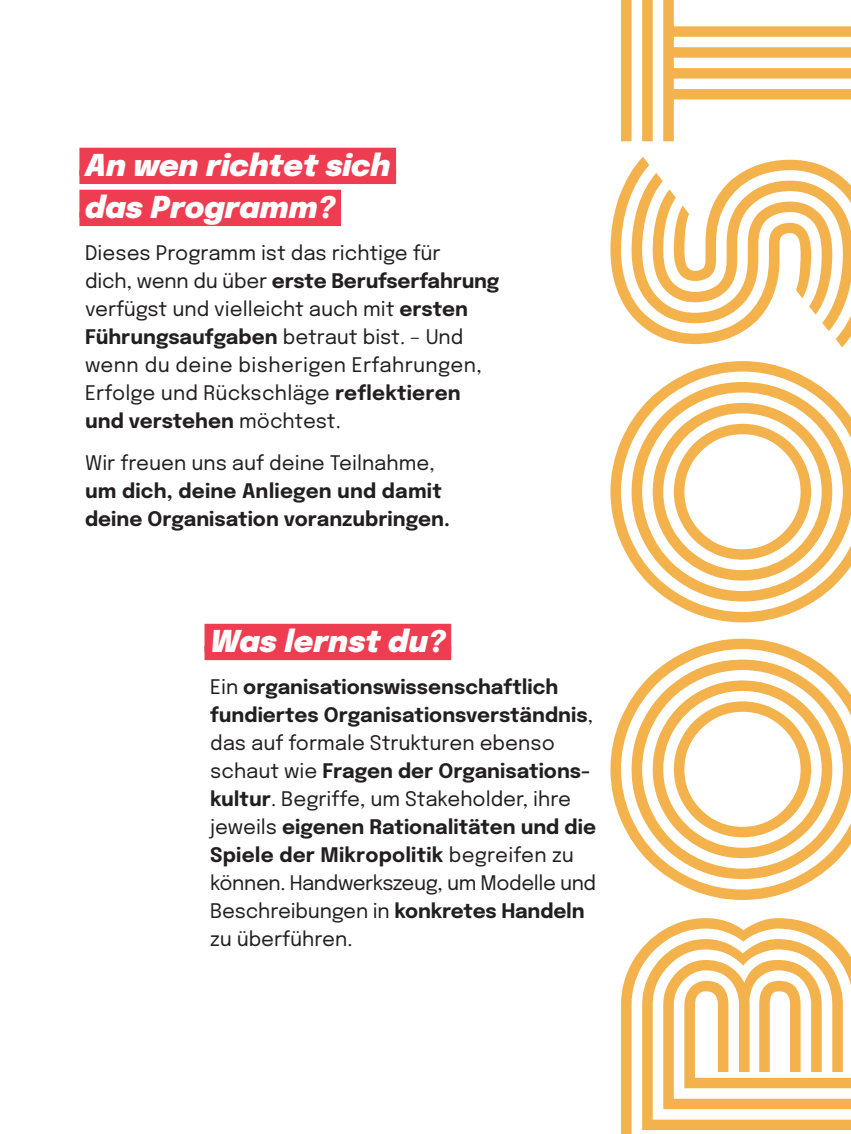
<style>
.page{position:relative;width:851px;height:1134px;background:#fff}
.page>*{position:absolute;margin:0;border:0;box-sizing:border-box;transform-origin:0 0}
.t1{font:italic 900 30px/42px "Epilogue";color:#fff}
.t2{font:700 20px/28px "Epilogue";color:#231f20}
.t3{font:20px/28px "Epilogue";color:#231f20}
.s1{font-weight:700}
.s2{font-weight:400}
</style>
<div class="page">
<svg style="left:610px;top:0;width:240px;height:1134px"></svg>
<div style="left:79px;top:148px;width:317px;height:28px;background:#ee3d50"></div>
<div style="left:79px;top:170px;width:317px;height:14px;background:#ee3d50"></div>
<div style="left:79px;top:190px;width:262px;height:28px;background:#ee3d50"></div>
<div style="left:79px;top:212px;width:262px;height:14px;background:#ee3d50"></div>
<div style="left:204px;top:624px;width:247px;height:28px;background:#ee3d50"></div>
<div style="left:204px;top:646px;width:247px;height:14px;background:#ee3d50"></div>
<h1 class="t1" style="left:85px;top:142px;width:307px">An wen richtet sich das Programm?</h1>
<p class="t3" style="left:85px;top:237px;width:416px">Dieses Programm ist das richtige für<br>dich, wenn du über <span class="s1">erste Berufserfahrung </span>verfügst und vielleicht auch mit <span class="s1">ersten Führungsaufgaben</span> betraut bist. – Und wenn du deine bisherigen Erfahrungen, Erfolge und Rückschläge <span class="s1">reflektieren und verstehen</span> möchtest.</p>
<p class="t3" style="left:85px;top:447px;width:351px">Wir freuen uns auf deine Teilnahme,</p>
<p class="t2" style="left:85px;top:475px;width:366px">um dich, deine Anliegen und damit deine Organisation voranzubringen.</p>
<h1 class="t1" style="left:210px;top:618px;width:237px">Was lernst du?</h1>
<p class="t2" style="left:210px;top:671px;width:387px"><span class="s2">Ein</span> organisationswissenschaftlich fundiertes Organisationsverständnis<span class="s2">, das auf formale Strukturen ebenso schaut wie</span> Fragen der Organisations&shy;kultur<span class="s2">. Begriffe, um Stakeholder, ihre jeweils</span> eigenen Rationalitäten und die Spiele der Mikropolitik <span class="s2">begreifen zu können. Handwerkszeug, um Modelle und Beschreibungen in</span> konkretes Handeln <span class="s2">zu überführen.</span></p>
</div>
